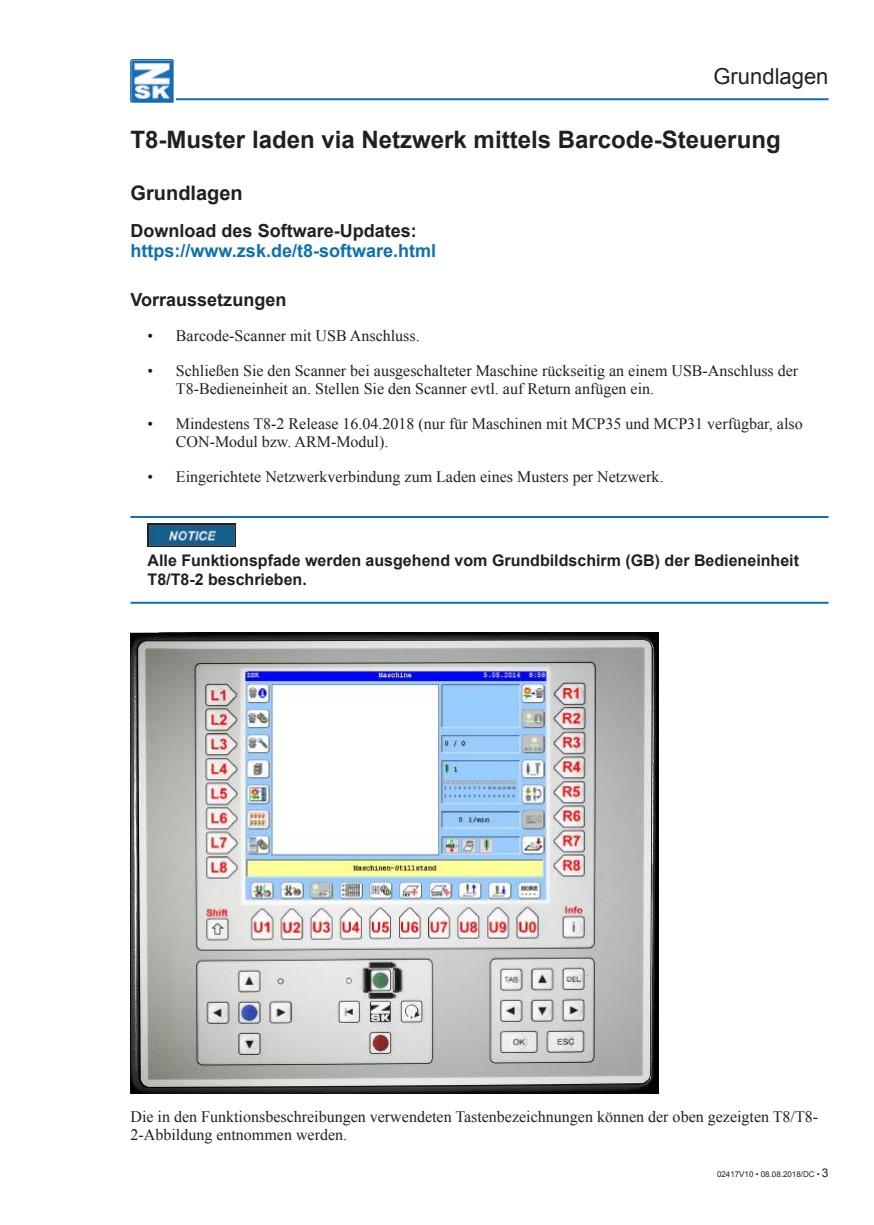
<style>
.page{position:relative;width:874px;height:1225px;background:#fff}
.page>*{position:absolute;margin:0;border:0;box-sizing:border-box;transform-origin:0 0}
.t1{font:700 24px "Arial";color:#231f20}
.t2{font:22px "Arial";color:#231f20}
.t3{font:700 20px "Arial";color:#231f20}
.t4{font:700 18px "Arial";color:#231f20}
.t5{font:700 18px "Arial";color:#0e70b3}
.t6{font:16px/18px "Times New Roman";color:#231f20}
.t7{font:700 16px/19.2px "Arial";color:#231f20}
.t8{font:8px "Arial";color:#231f20}
.s1{font-size:12px}
</style>
<div class="page">
<img style="left:130px;top:60px;width:43px;height:42px">
<hr style="left:176px;top:98px;width:652px;height:2px;background:#0e70b3">
<hr style="left:130px;top:516px;width:698px;height:2px;background:#0e70b3">
<hr style="left:130px;top:602px;width:698px;height:2px;background:#0e70b3">
<img style="left:147px;top:523px;width:88px;height:23px">
<img style="left:130px;top:632px;width:528px;height:461px">
<h2 class="t2" style="left:713px;top:61px;width:116px">Grundlagen</h2>
<h1 class="t1" style="left:130px;top:123px;width:651px">T8-Muster laden via Netzwerk mittels Barcode-Steuerung</h1>
<p class="t3" style="left:130px;top:179px;width:114px">Grundlagen</p>
<p class="t4" style="left:130px;top:218px;width:288px">Download des Software-Updates:</p>
<p class="t5" style="left:130px;top:238px;width:307px">https://www.zsk.de/t8-software.html</p>
<p class="t4" style="left:130px;top:287px;width:157px">Vorraussetzungen</p>
<p class="t6" style="left:147px;top:326px;width:273px">• Barcode-Scanner mit USB Anschluss.</p>
<p class="t6" style="left:176px;top:361px;width:623px;text-indent:-28px">• Schließen Sie den Scanner bei ausgeschalteter Maschine rückseitig an einem USB-Anschluss der<br>T8-Bedieneinheit an. Stellen Sie den Scanner evtl. auf Return anfügen ein.</p>
<p class="t6" style="left:176px;top:414px;width:628px;text-indent:-28px">• Mindestens T8-2 Release 16.04.2018 (nur für Maschinen mit MCP35 und MCP31 verfügbar, also<br>CON-Modul bzw. ARM-Modul).</p>
<p class="t6" style="left:147px;top:467px;width:517px">• Eingerichtete Netzwerkverbindung zum Laden eines Musters per Netzwerk.</p>
<p class="t7" style="left:147px;top:550px;width:652px">Alle Funktionspfade werden ausgehend vom Grundbildschirm (GB) der Bedieneinheit<br>T8/T8-2 beschrieben.</p>
<p class="t6" style="left:130px;top:1107px;width:688px">Die in den Funktionsbeschreibungen verwendeten Tastenbezeichnungen können der oben gezeigten T8/T8-<br>2-Abbildung entnommen werden.</p>
<p class="t8" style="left:716px;top:1168px;width:113px">02417V10 • 08.08.2018/DC • <span class="s1">3</span></p>
</div>
